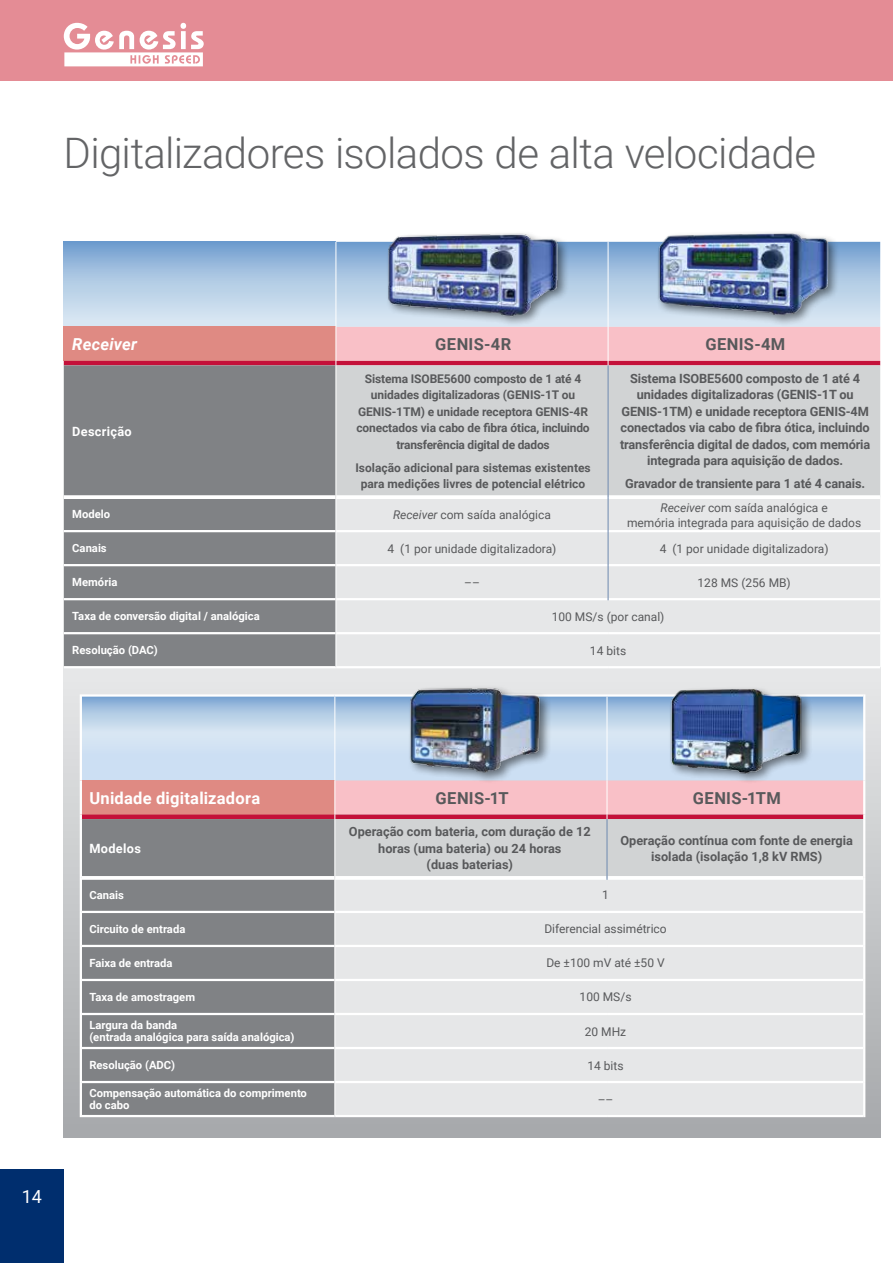
<style>
.page{position:relative;width:893px;height:1263px;background:#fff}
.page>*{position:absolute;margin:0;border:0;box-sizing:border-box;transform-origin:0 0}
.t1{font:300 42px "Roboto";letter-spacing:-.015em;color:#636466}
.t2{font:18px "Roboto";color:#fff}
.t3{font:700 16.5px "Roboto";letter-spacing:.02em;color:#58595b}
.t4{font:700 16.5px "Roboto";letter-spacing:.015em;color:#fff}
.t5{font:italic 700 16.5px "Roboto";letter-spacing:.01em;color:#fff}
.t6{font:700 12.75px/16.5px "Roboto";letter-spacing:-.01em;color:#58595b;text-align:center}
.t7{font:700 12.75px "Roboto";letter-spacing:.025em;color:#fff}
.t8{font:700 12px/16.5px "Roboto";letter-spacing:-.01em;color:#58595b;text-align:center}
.t9{font:12px/15px "Roboto";color:#58595b;text-align:center}
.t10{font:700 11.25px/12px "Roboto";color:#fff}
.s1{font-style:italic}
</style>
<div class="page">
<div style="left:0;top:0;width:893px;height:81px;background:#e48c95"></div>
<svg style="left:64px;top:23px;width:140px;height:43px"></svg>
<div style="left:64px;top:242px;width:272px;height:85px;background:linear-gradient(to bottom,#79a4d2,#e4eff7)"></div>
<svg style="left:337px;top:242px;width:543px;height:85px;background:#aec9e3"></svg>
<div style="left:64px;top:365px;width:272px;height:301px;background:#808285"></div>
<div style="left:337px;top:365px;width:543px;height:130px;background:#d1d3d4"></div>
<div style="left:337px;top:499px;width:543px;height:167px;background:#e6e7e8"></div>
<svg style="left:64px;top:668px;width:816px;height:469px;background:#c2c4c6"></svg>
<svg style="left:64px;top:327px;width:816px;height:38px;background:#e8959b"></svg>
<hr style="left:608px;top:242px;width:1px;height:85px;background:#fff">
<svg style="left:64px;top:495px;width:272px;height:4px"></svg>
<hr style="left:64px;top:530px;width:272px;height:2px;background:#fff">
<hr style="left:336px;top:530px;width:272px;height:2px;background:#fff">
<hr style="left:608px;top:530px;width:272px;height:2px;background:#fff">
<hr style="left:64px;top:564px;width:272px;height:2px;background:#fff">
<hr style="left:336px;top:564px;width:272px;height:2px;background:#fff">
<hr style="left:608px;top:564px;width:272px;height:2px;background:#fff">
<hr style="left:64px;top:598px;width:272px;height:2px;background:#fff">
<hr style="left:336px;top:598px;width:272px;height:2px;background:#fff">
<hr style="left:608px;top:598px;width:272px;height:2px;background:#fff">
<hr style="left:64px;top:632px;width:272px;height:2px;background:#fff">
<hr style="left:336px;top:632px;width:272px;height:2px;background:#fff">
<hr style="left:608px;top:632px;width:272px;height:2px;background:#fff">
<hr style="left:608px;top:365px;width:1px;height:132px;background:#6e89b0">
<hr style="left:608px;top:497px;width:1px;height:34px;background:#6e89b0">
<hr style="left:608px;top:531px;width:1px;height:34px;background:#6e89b0">
<hr style="left:608px;top:565px;width:1px;height:35px;background:#6e89b0">
<img style="left:362px;top:233px;width:226px;height:107px">
<img style="left:637px;top:232px;width:215px;height:109px">
<div style="left:82px;top:880px;width:252px;height:235px;background:#808285"></div>
<div style="left:335px;top:880px;width:528px;height:235px;background:#e6e7e8"></div>
<hr style="left:863px;top:878px;width:2px;height:34px;background:#fff">
<hr style="left:863px;top:912px;width:2px;height:34px;background:#fff">
<hr style="left:863px;top:946px;width:2px;height:34px;background:#fff">
<hr style="left:863px;top:980px;width:2px;height:34px;background:#fff">
<hr style="left:863px;top:1014px;width:2px;height:34px;background:#fff">
<hr style="left:863px;top:1048px;width:2px;height:34px;background:#fff">
<hr style="left:863px;top:1082px;width:2px;height:35px;background:#fff">
<svg style="left:82px;top:878px;width:252px;height:2px"></svg>
<hr style="left:335px;top:876px;width:272px;height:4px;background:#fff">
<hr style="left:607px;top:876px;width:256px;height:4px;background:#fff">
<hr style="left:82px;top:945px;width:252px;height:2px;background:#fff">
<hr style="left:335px;top:945px;width:272px;height:2px;background:#fff">
<hr style="left:607px;top:945px;width:256px;height:2px;background:#fff">
<hr style="left:82px;top:979px;width:252px;height:2px;background:#fff">
<hr style="left:335px;top:979px;width:272px;height:2px;background:#fff">
<hr style="left:607px;top:979px;width:256px;height:2px;background:#fff">
<hr style="left:82px;top:1013px;width:252px;height:2px;background:#fff">
<hr style="left:335px;top:1013px;width:272px;height:2px;background:#fff">
<hr style="left:607px;top:1013px;width:256px;height:2px;background:#fff">
<hr style="left:82px;top:1047px;width:252px;height:2px;background:#fff">
<hr style="left:335px;top:1047px;width:272px;height:2px;background:#fff">
<hr style="left:607px;top:1047px;width:256px;height:2px;background:#fff">
<hr style="left:82px;top:1081px;width:252px;height:2px;background:#fff">
<hr style="left:335px;top:1081px;width:272px;height:2px;background:#fff">
<hr style="left:607px;top:1081px;width:256px;height:2px;background:#fff">
<hr style="left:607px;top:819px;width:1px;height:61px;background:#6e89b0">
<hr style="left:82px;top:911px;width:252px;height:2px;background:#fff">
<hr style="left:335px;top:911px;width:272px;height:2px;background:#fff">
<hr style="left:607px;top:911px;width:256px;height:2px;background:#fff">
<hr style="left:82px;top:1115px;width:252px;height:2px;background:#fff">
<hr style="left:335px;top:1115px;width:272px;height:2px;background:#fff">
<hr style="left:607px;top:1115px;width:256px;height:2px;background:#fff">
<hr style="left:80px;top:878px;width:2px;height:34px;background:#fff">
<hr style="left:80px;top:912px;width:2px;height:34px;background:#fff">
<hr style="left:80px;top:946px;width:2px;height:34px;background:#fff">
<hr style="left:80px;top:980px;width:2px;height:34px;background:#fff">
<hr style="left:80px;top:1014px;width:2px;height:34px;background:#fff">
<hr style="left:80px;top:1048px;width:2px;height:34px;background:#fff">
<hr style="left:80px;top:1082px;width:2px;height:35px;background:#fff">
<hr style="left:82px;top:694px;width:253px;height:3px;background:#fff">
<hr style="left:335px;top:694px;width:272px;height:3px;background:#fff">
<hr style="left:607px;top:694px;width:256px;height:3px;background:#fff">
<hr style="left:80px;top:694px;width:2px;height:86px;background:#fff">
<hr style="left:863px;top:694px;width:2px;height:86px;background:#fff">
<svg style="left:80px;top:695px;width:785px;height:183px;background:#c8bbc3"></svg>
<hr style="left:334px;top:819px;width:1px;height:59px;background:#fff">
<hr style="left:334px;top:878px;width:1px;height:34px;background:#fff">
<hr style="left:334px;top:912px;width:1px;height:34px;background:#fff">
<hr style="left:334px;top:946px;width:1px;height:34px;background:#fff">
<hr style="left:334px;top:980px;width:1px;height:34px;background:#fff">
<hr style="left:334px;top:1014px;width:1px;height:34px;background:#fff">
<hr style="left:334px;top:1048px;width:1px;height:34px;background:#fff">
<hr style="left:334px;top:1082px;width:1px;height:35px;background:#fff">
<img style="left:364px;top:652px;width:215px;height:136px">
<img style="left:636px;top:662px;width:199px;height:132px">
<div style="left:0;top:1169px;width:64px;height:94px;background:#002e6e"></div>
<h1 class="t1" style="left:63px;top:123px;width:754px">Digitalizadores isolados de alta velocidade</h1>
<p class="t5" style="left:72px;top:333px;width:66px">Receiver</p>
<p class="t3" style="left:435px;top:333px;width:77px">GENIS-4R</p>
<p class="t3" style="left:705px;top:333px;width:81px">GENIS-4M</p>
<p class="t7" style="left:72px;top:422px;width:61px">Descrição</p>
<p class="t8" style="left:356px;top:370px;width:235px">Sistema ISOBE5600 composto de 1 até 4 unidades digitalizadoras (GENIS-1T ou GENIS-1TM) e unidade receptora GENIS-4R conectados via cabo de fibra ótica, incluindo transferência digital de dados</p>
<p class="t8" style="left:355px;top:459px;width:237px">Isolação adicional para sistemas existentes para medições livres de potencial elétrico</p>
<p class="t6" style="left:620px;top:370px;width:252px">Sistema ISOBE5600 composto de 1 até 4 unidades digitalizadoras (GENIS-1T ou GENIS-1TM) e unidade receptora GENIS-4M conectados via cabo de fibra ótica, incluindo transferência digital de dados, com memória integrada para aquisição de dados.</p>
<p class="t6" style="left:625px;top:475px;width:242px">Gravador de transiente para 1 até 4 canais.</p>
<p class="t10" style="left:72px;top:508px;width:39px">Modelo</p>
<p class="t9" style="left:393px;top:507px;width:159px"><span class="s1">Receiver</span> com saída analógica</p>
<p class="t9" style="left:627px;top:499px;width:236px"><span class="s1">Receiver</span> com saída analógica e<br>memória integrada para aquisição de dados</p>
<p class="t10" style="left:72px;top:542px;width:36px">Canais</p>
<p class="t9" style="left:388px;top:540px;width:170px">4 (1 por unidade digitalizadora)</p>
<p class="t9" style="left:660px;top:540px;width:170px">4 (1 por unidade digitalizadora)</p>
<p class="t10" style="left:72px;top:576px;width:47px">Memória</p>
<p class="t9" style="left:464px;top:574px;width:17px">––</p>
<p class="t9" style="left:698px;top:574px;width:95px">128 MS (256 MB)</p>
<p class="t10" style="left:72px;top:610px;width:189px">Taxa de conversão digital / analógica</p>
<p class="t9" style="left:552px;top:608px;width:114px">100 MS/s (por canal)</p>
<p class="t10" style="left:72px;top:644px;width:87px">Resolução (DAC)</p>
<p class="t9" style="left:590px;top:642px;width:38px">14 bits</p>
<h2 class="t2" style="left:22px;top:1184px;width:22px">14</h2>
<p class="t4" style="left:89px;top:786px;width:172px">Unidade digitalizadora</p>
<p class="t3" style="left:436px;top:786px;width:75px">GENIS-1T</p>
<p class="t3" style="left:693px;top:786px;width:89px">GENIS-1TM</p>
<p class="t7" style="left:89px;top:839px;width:53px">Modelos</p>
<p class="t6" style="left:349px;top:823px;width:243px">Operação com bateria, com duração de 12 horas (uma bateria) ou 24 horas<br>(duas baterias)</p>
<p class="t6" style="left:620px;top:831px;width:234px">Operação contínua com fonte de energia isolada (isolação 1,8 kV RMS)</p>
<p class="t10" style="left:89px;top:889px;width:36px">Canais</p>
<p class="t9" style="left:602px;top:887px;width:8px">1</p>
<p class="t10" style="left:89px;top:923px;width:98px">Circuito de entrada</p>
<p class="t9" style="left:544px;top:921px;width:124px">Diferencial assimétrico</p>
<p class="t10" style="left:89px;top:957px;width:85px">Faixa de entrada</p>
<p class="t9" style="left:546px;top:955px;width:120px">De ±100 mV até ±50 V</p>
<p class="t10" style="left:89px;top:991px;width:107px">Taxa de amostragem</p>
<p class="t9" style="left:580px;top:989px;width:53px">100 MS/s</p>
<p class="t10" style="left:89px;top:1019px;width:207px">Largura da banda<br>(entrada analógica para saída analógica)</p>
<p class="t9" style="left:585px;top:1023px;width:43px">20 MHz</p>
<p class="t10" style="left:89px;top:1059px;width:87px">Resolução (ADC)</p>
<p class="t9" style="left:587px;top:1057px;width:38px">14 bits</p>
<p class="t10" style="left:89px;top:1087px;width:219px">Compensação automática do comprimento do cabo</p>
<p class="t9" style="left:598px;top:1091px;width:17px">––</p>
</div>
